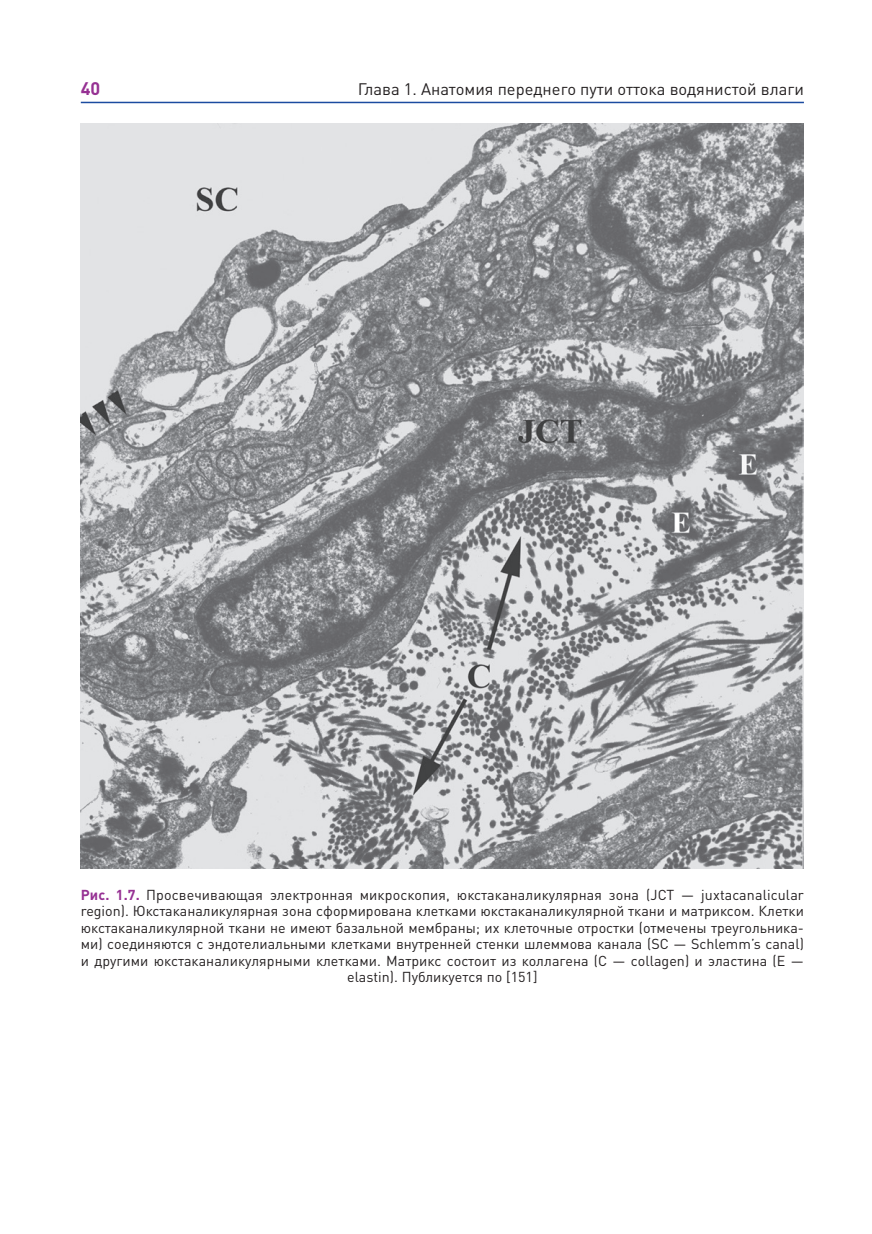
<style>
.page{position:relative;width:872px;height:1234px;background:#fff}
.page>*{position:absolute;margin:0;border:0;box-sizing:border-box;transform-origin:0 0}
.t1{font:700 18px "DIN Pro";color:#963193}
.t2{font:16.5px "DIN Pro";color:#231f20}
.t3{font:14.25px/16.5px "DIN Pro";color:#231f20;text-align:center}
.s1{font-weight:700;color:#963193}
</style>
<div class="page">
<hr style="left:81px;top:102px;width:723px;height:1px;background:#1b4ba0">
<img style="left:81px;top:123px;width:723px;height:745px">
<p class="t1" style="left:81px;top:82px;width:21px">40</p>
<p class="t2" style="left:358px;top:83px;width:447px">Глава 1. Анатомия переднего пути оттока водянистой влаги</p>
<p class="t3" style="left:81px;top:887px;width:724px"><span class="s1">Рис. 1.7.</span> Просвечивающая электронная микроскопия, юкстаканаликулярная зона (JCT — juxtacanalicular region). Юкстаканаликулярная зона сформирована клетками юкстаканаликулярной ткани и матриксом. Клетки юкстаканаликулярной ткани не имеют базальной мембраны; их клеточные отростки (отмечены треугольника&shy;ми) соединяются с эндотелиальными клетками внутренней стенки шлеммова канала (SC — Schlemm’s canal) и другими юкстаканаликулярными клетками. Матрикс состоит из коллагена (C — collagen) и эластина (E — elastin). Публикуется по [151]</p>
</div>
